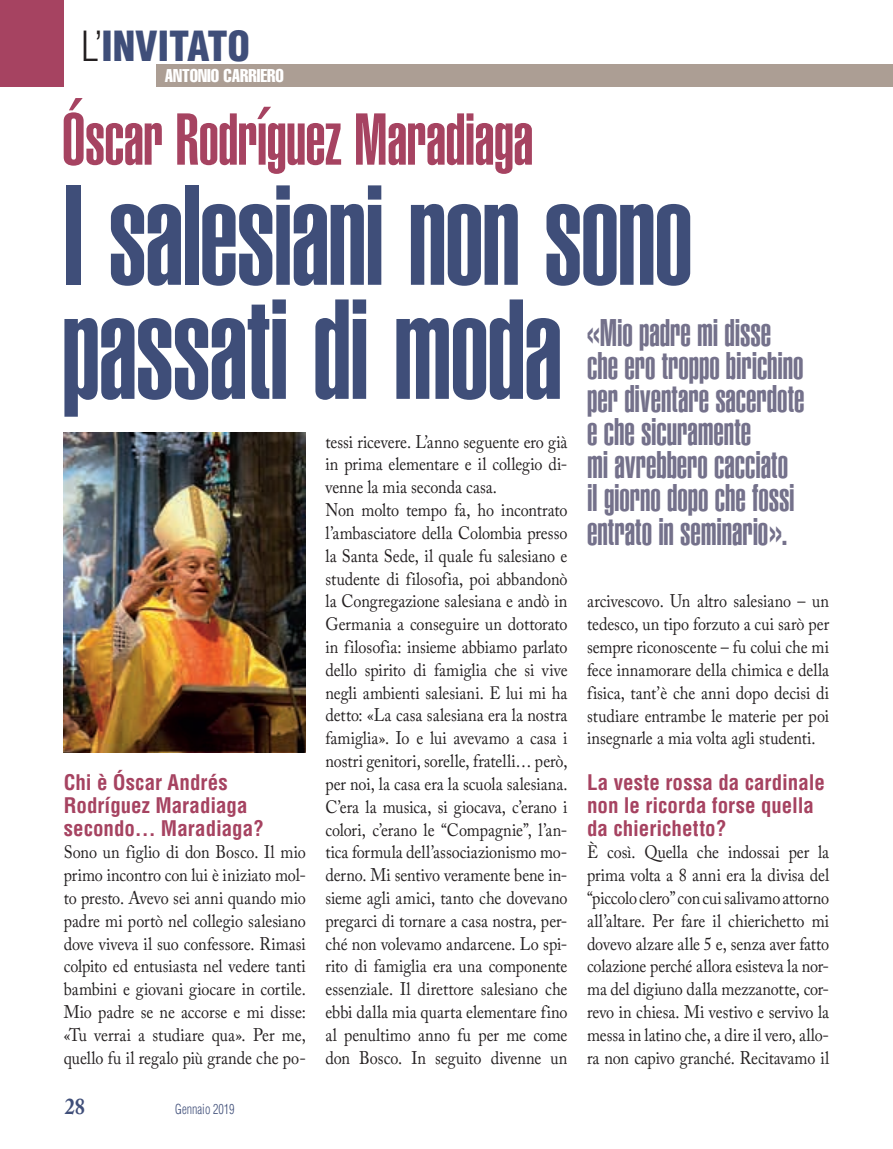
<style>
.page{position:relative;width:893px;height:1149px;background:#fff}
.page>*{position:absolute;margin:0;border:0;box-sizing:border-box;transform-origin:0 0}
.t1{font:900 extra-condensed 139.5px/114px "Helvetica";letter-spacing:-.015em;color:#3f4e79}
.t2{font:900 extra-condensed 72px "Helvetica";letter-spacing:-.01em;color:#a64361}
.t3{font:900 condensed 40.5px "Helvetica";color:#3f4e79}
.t4{font:900 extra-condensed 37.5px/33px "Helvetica";letter-spacing:-.005em;color:#74718b}
.t5{font:700 22.5px "Adobe Caslon Pro";color:#3f4e79;scale:.9 1}
.t6{font:700 condensed 21px/22.8px "Helvetica";color:#a64361}
.t7{font:18px/22.8px "Adobe Caslon Pro";letter-spacing:-.005em;color:#231f20;text-align:justify;scale:.9 1}
.t8{font:extra-condensed 18px "Helvetica";color:#fff}
.t9{font:300 condensed 13.5px "Helvetica";color:#3f4e79;scale:.9 1}
.s1{font-weight:300;color:#231f20}
</style>
<div class="page">
<div style="left:0;top:0;width:64px;height:86px;background:#a64361"></div>
<div style="left:156px;top:64px;width:737px;height:22px;background:#ac9e94"></div>
<img style="left:64px;top:432px;width:242px;height:320px">
<h3 class="t3" style="left:81px;top:20px;width:171px"><span class="s1">L’</span>INVITATO</h3>
<p class="t8" style="left:165px;top:64px;width:121px">ANTONIO CARRIERO</p>
<h2 class="t2" style="left:62px;top:98px;width:473px">Óscar Rodríguez Maradiaga</h2>
<h1 class="t1" style="left:62px;top:180px;width:633px">I salesiani non sono passati di moda</h1>
<h3 class="t4" style="left:587px;top:317px;width:219px">«Mio padre mi disse che ero troppo birichino per diventare sacerdote e che sicuramente<br>mi avrebbero cacciato il giorno dopo che fossi entrato in seminario».</h3>
<p class="t7" style="left:325px;top:430px;width:271px;text-align:left">tessi ricevere. L’anno seguente ero già in prima elementare e il collegio di&shy;venne la mia seconda casa.<br>Non molto tempo fa, ho incontrato l’ambasciatore della Colombia presso la Santa Sede, il quale fu salesiano e studente di filosofia, poi abbandonò la Congregazione salesiana e andò in Germania a conseguire un dottorato in filosofia: insieme abbiamo parlato dello spirito di famiglia che si vive negli ambienti salesiani. E lui mi ha detto: «La casa salesiana era la nostra famiglia». Io e lui avevamo a casa i nostri genitori, sorelle, fratelli… però, per noi, la casa era la scuola salesiana.<br>C’era la musica, si giocava, c’erano i colori, c’erano le “Compagnie”, l’an&shy;tica formula dell’associazionismo mo&shy;derno. Mi sentivo veramente bene in&shy;sieme agli amici, tanto che dovevano pregarci di tornare a casa nostra, per&shy;ché non volevamo andarcene. Lo spi&shy;rito di famiglia era una componente essenziale. Il direttore salesiano che ebbi dalla mia quarta elementare fino al penultimo anno fu per me come don Bosco. In seguito divenne un</p>
<p class="t7" style="left:587px;top:589px;width:271px">arcivescovo. Un altro salesiano – un tedesco, un tipo forzuto a cui sarò per sempre riconoscente – fu colui che mi fece innamorare della chimica e della fisica, tant’è che anni dopo decisi di studiare entrambe le materie per poi insegnarle a mia volta agli studenti.</p>
<p class="t6" style="left:587px;top:770px;width:239px">La veste rossa da cardinale non le ricorda forse quella da chierichetto?</p>
<p class="t7" style="left:587px;top:840px;width:271px">È così. Quella che indossai per la prima volta a 8 anni era la divisa del “piccolo clero” con cui salivamo attorno all’altare. Per fare il chierichetto mi dovevo alzare alle 5 e, senza aver fatto colazione perché allora esisteva la nor&shy;ma del digiuno dalla mezzanotte, cor&shy;revo in chiesa. Mi vestivo e servivo la messa in latino che, a dire il vero, allo&shy;ra non capivo granché. Recitavamo il</p>
<p class="t6" style="left:64px;top:770px;width:202px">Chi è Óscar Andrés<br>Rodríguez Maradiaga secondo… Maradiaga?</p>
<p class="t7" style="left:64px;top:840px;width:271px">Sono un figlio di don Bosco. Il mio primo incontro con lui è iniziato mol&shy;to presto. Avevo sei anni quando mio padre mi portò nel collegio salesiano dove viveva il suo confessore. Rimasi colpito ed entusiasta nel vedere tanti bambini e giovani giocare in cortile.<br>Mio padre se ne accorse e mi disse: «Tu verrai a studiare qua». Per me, quello fu il regalo più grande che po-</p>
<p class="t5" style="left:65px;top:1092px;width:24px">28</p>
<p class="t9" style="left:175px;top:1100px;width:67px">Gennaio 2019</p>
</div>
